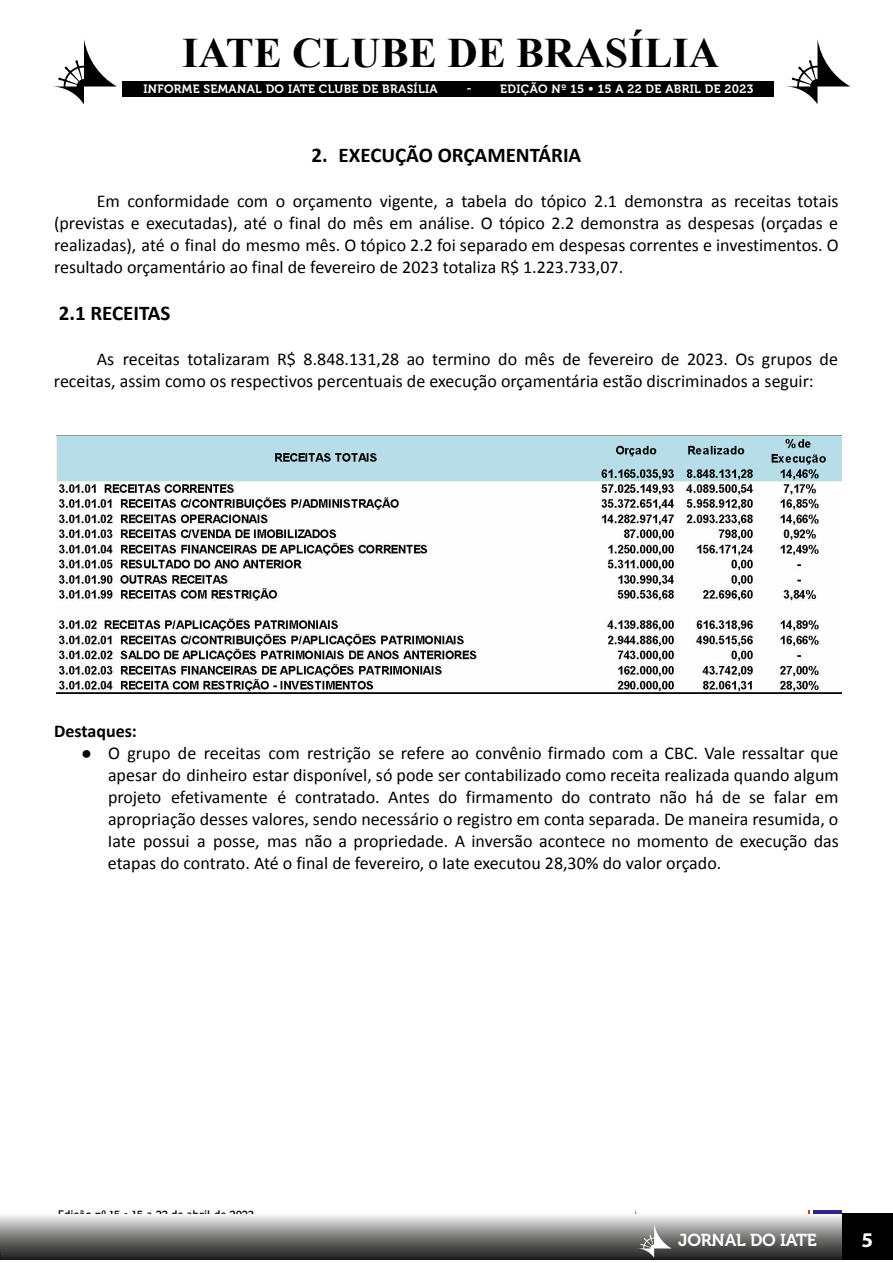
<style>
.page{position:relative;width:893px;height:1263px;background:#fff}
.page>*{position:absolute;margin:0;border:0;box-sizing:border-box;transform-origin:0 0}
.t1{font:700 42px "Times New Roman";color:#000}
.t2{font:700 21px "Calibri";color:#000}
.t3{font:700 21px "Myriad Pro";color:#fff}
.t4{font:18px/22px "Calibri";color:#000;text-align:justify}
.t5{font:700 18px "Calibri";color:#000}
.t6{font:17.25px "Museo 700";letter-spacing:-.01em;color:#fff}
.t7{font:12px "Museo 700";letter-spacing:.03em;color:#fff}
.t8{font:12px "Ronnia";color:#000}
.s1{font-family:"Arial"}
</style>
<div class="page">
<div style="left:814px;top:1210px;width:28px;height:25px;background:#302682"></div>
<svg style="left:787px;top:39px;width:63px;height:65px"></svg>
<svg style="left:53px;top:39px;width:64px;height:65px"></svg>
<div style="left:122px;top:81px;width:652px;height:15px;background:#000"></div>
<div style="left:0;top:1214px;width:893px;height:45px;background:linear-gradient(to bottom,#eee,#171615)"></div>
<svg style="left:621px;top:1210px;width:189px;height:48px"></svg>
<div style="left:842px;top:1213px;width:51px;height:46px;background:#000"></div>
<img style="left:56px;top:435px;width:785px;height:258px">
<h1 class="t1" style="left:182px;top:24px;width:539px">IATE CLUBE DE BRASÍLIA</h1>
<p class="t7" style="left:143px;top:83px;width:296px">INFORME SEMANAL DO IATE CLUBE DE BRASÍLIA</p>
<p class="t7" style="left:466px;top:83px;width:289px">- EDIÇÃO Nº 15 • 15 A 22 DE ABRIL DE 2023</p>
<p class="t2" style="left:312px;top:144px;width:271px">2. EXECUÇÃO ORÇAMENTÁRIA</p>
<p class="t4" style="left:54px;top:190px;width:786px;text-indent:43px">Em conformidade com o orçamento vigente, a tabela do tópico 2.1 demonstra as receitas totais (previstas e executadas), até o final do mês em análise. O tópico 2.2 demonstra as despesas (orçadas e realizadas), até o final do mesmo mês. O tópico 2.2 foi separado em despesas correntes e investimentos. O resultado orçamentário ao final de fevereiro de 2023 totaliza R$ 1.223.733,07.</p>
<p class="t2" style="left:59px;top:302px;width:113px">2.1 RECEITAS</p>
<p class="t4" style="left:54px;top:348px;width:785px;text-indent:43px">As receitas totalizaram R$ 8.848.131,28 ao termino do mês de fevereiro de 2023. Os grupos de receitas, assim como os respectivos percentuais de execução orçamentária estão discriminados a seguir:</p>
<p class="t5" style="left:54px;top:721px;width:84px">Destaques:</p>
<p class="t4" style="left:108px;top:742px;width:732px;text-indent:-27px"><span class="s1">●</span> O grupo de receitas com restrição se refere ao convênio firmado com a CBC. Vale ressaltar que apesar do dinheiro estar disponível, só pode ser contabilizado como receita realizada quando algum projeto efetivamente é contratado. Antes do firmamento do contrato não há de se falar em apropriação desses valores, sendo necessário o registro em conta separada. De maneira resumida, o Iate possui a posse, mas não a propriedade. A inversão acontece no momento de execução das etapas do contrato. Até o final de fevereiro, o Iate executou 28,30% do valor orçado.</p>
<p class="t8" style="left:58px;top:1207px;width:198px">Edição nº 15 • 15 a 22 de abril de 2023</p>
<p class="t6" style="left:678px;top:1230px;width:140px">JORNAL DO IATE</p>
<p class="t3" style="left:862px;top:1226px;width:13px">5</p>
</div>
